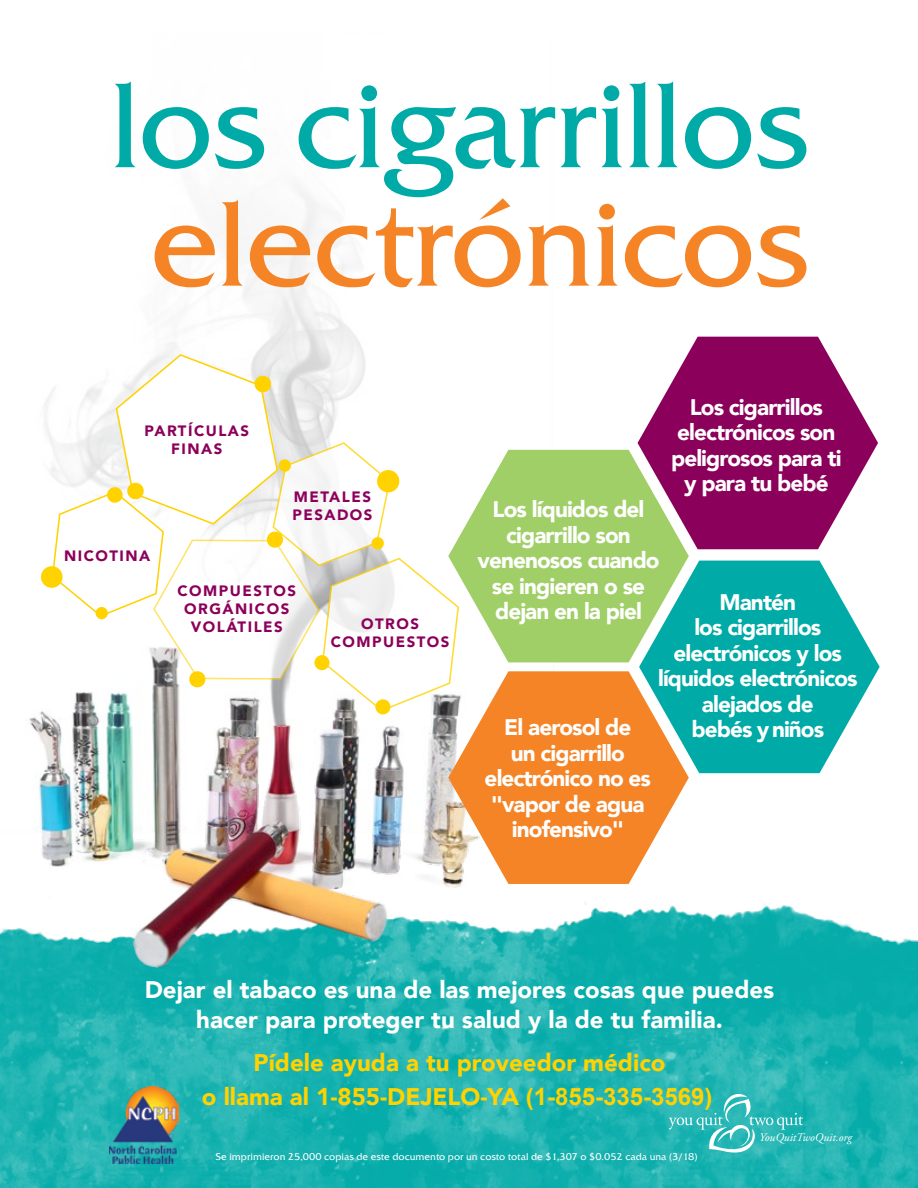
<style>
.page{position:relative;width:918px;height:1188px;background:#fff}
.page>*{position:absolute;margin:0;border:0;box-sizing:border-box;transform-origin:0 0}
.t1{font:120px "Friz Quadrata Com";letter-spacing:-.02em;color:#00aaa6}
.t2{font:120px "Friz Quadrata Com";letter-spacing:-.02em;color:#f58427}
.t3{font:900 24px/30px "Avenir";color:#fff;text-align:center}
.t4{font:900 24px/33.8px "Avenir";color:#ffd200;text-align:center}
.t5{font:900 22.5px/25.5px "Avenir";letter-spacing:-.04em;color:#fff;text-align:center}
.t6{font:900 15px/18px "Avenir";letter-spacing:.1em;color:#8b005a;text-align:center}
.t7{font:italic 11.7px "Adobe Garamond Pro";color:#fff}
.t8{font:9.75px "Friz Quadrata Com";color:#fff}
.s1{font-family:"Arial";font-weight:700}
</style>
<div class="page">
<img style="left:0;top:903px;width:918px;height:285px">
<img style="left:0;top:189px;width:607px;height:826px">
<div style="left:41px;top:566px;width:22px;height:22px;background:#ffd200;border-radius:50%"></div>
<div style="left:375px;top:699px;width:15px;height:15px;background:#ffd200;border-radius:50%"></div>
<svg style="left:51px;top:353px;width:409px;height:359px"></svg>
<svg style="left:669px;top:1091px;width:134px;height:64px;background:#3bbdbb"></svg>
<svg style="left:638px;top:337px;width:240px;height:212px;fill:#8b005a"></svg>
<svg style="left:639px;top:561px;width:241px;height:212px;fill:#00aaa6"></svg>
<svg style="left:448px;top:450px;width:241px;height:212px;fill:#a0cf67"></svg>
<svg style="left:448px;top:671px;width:241px;height:213px;fill:#f58427"></svg>
<img style="left:109px;top:1087px;width:70px;height:76px">
<h1 class="t1" style="left:110px;top:51px;width:701px">los cigarrillos</h1>
<h1 class="t2" style="left:150px;top:170px;width:661px">electrónicos</h1>
<p class="t6" style="left:145px;top:421px;width:106px">PARTÍCULAS<br>FINAS</p>
<p class="t6" style="left:64px;top:546px;width:88px">NICOTINA</p>
<p class="t6" style="left:292px;top:488px;width:82px;text-align:left">METALES<br>PESADOS</p>
<p class="t6" style="left:177px;top:581px;width:120px">COMPUESTOS<br>ORGÁNICOS<br>VOLÁTILES</p>
<p class="t6" style="left:331px;top:614px;width:120px">OTROS<br>COMPUESTOS</p>
<p class="t5" style="left:671px;top:393px;width:172px">Los cigarrillos electrónicos son peligrosos para ti y para tu bebé</p>
<p class="t5" style="left:477px;top:496px;width:184px">Los líquidos del cigarrillo son venenosos cuando se ingieren o se dejan en la piel</p>
<p class="t5" style="left:658px;top:589px;width:201px">Mantén<br>los cigarrillos electrónicos y los líquidos electrónicos alejados de<br>bebés y niños</p>
<p class="t5" style="left:485px;top:714px;width:168px">El aerosol de<br>un cigarrillo electrónico no es "vapor de agua inofensivo"</p>
<p class="t3" style="left:145px;top:974px;width:631px">Dejar el tabaco es una de las mejores cosas que puedes hacer para proteger tu salud y la de tu familia.</p>
<p class="t4" style="left:202px;top:1045px;width:512px">Pídele ayuda a tu proveedor médico<br>o llama al 1-855-DEJELO-YA <span class="s1">(1-855-335-3569)</span></p>
<p class="t8" style="left:216px;top:1150px;width:483px">Se imprimieron 25,000 copias de este documento por un costo total de $1,307 o $0.052 cada una (3/18)</p>
<p class="t7" style="left:759px;top:1130px;width:94px">YouQuitTwoQuit.org</p>
</div>
